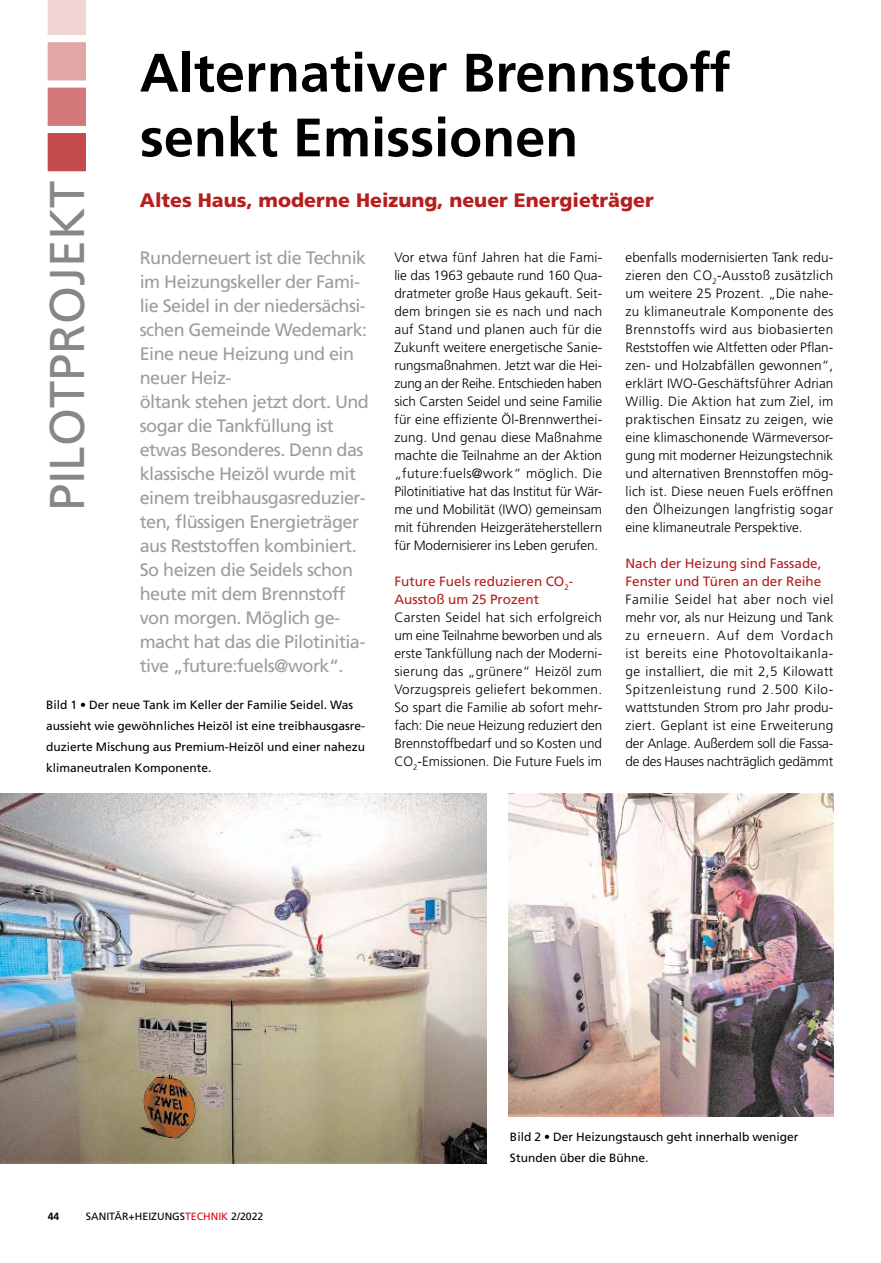
<style>
.page{position:relative;width:881px;height:1263px;background:#fff}
.page>*{position:absolute;margin:0;border:0;box-sizing:border-box;transform-origin:0 0}
.SHT_Headline_Haupt{font:700 54px/64.8px "Frutiger LT Std";color:#000}
.t1{font:48.75px "Frutiger LT Std";color:#878787}
.SHT_Subhead_haupt{font:900 19.5px "Frutiger LT Std";color:#b51f1f}
.t2{font:18px/24px "Frutiger LT Std";letter-spacing:-.03em;color:#9d9d9c}
.SHT_Fliesstext{font:300 13.5px/18px "Frutiger LT Std";color:#000;text-align:justify}
.SHT_Zwischenhead{font:13.5px/18px "Frutiger LT Std";color:#b51f1f}
.SHT_BU{font:12px/21px "Frutiger LT Std";color:#000}
.t3{font:10.5px "Frutiger LT Std";color:#000}
.t4{font:700 10.5px "Frutiger LT Std";color:#000}
.s1{color:#e30613}
</style>
<div class="page">
<div style="left:48px;top:133px;width:38px;height:38px;background:#c34b4b"></div>
<div style="left:48px;top:88px;width:38px;height:38px;background:#d27878"></div>
<div style="left:48px;top:42px;width:38px;height:38px;background:#e1a6a6"></div>
<svg style="left:48px;top:0;width:38px;height:35px"></svg>
<img style="left:0;top:794px;width:486px;height:369px">
<img style="left:508px;top:794px;width:325px;height:322px">
<p class="SHT_Headline_Haupt" style="left:140px;top:41px;width:592px">Alternativer Brennstoff senkt Emissionen</p>
<p class="SHT_Subhead_haupt" style="left:140px;top:189px;width:515px">Altes Haus, moderne Heizung, neuer Energieträger</p>
<p class="t2" style="left:140px;top:246px;width:230px">Runderneuert ist die Technik im Heizungskeller der Fami&shy;lie Seidel in der niedersächsi&shy;schen Gemeinde Wedemark:<br>Eine neue Heizung und ein neuer Heiz-<br>öltank stehen jetzt dort. Und sogar die Tankfüllung ist etwas Besonderes. Denn das klassische Heizöl wurde mit einem treibhausgasreduzier&shy;ten, flüssigen Energieträger aus Reststoffen kombiniert.<br>So heizen die Seidels schon heute mit dem Brennstoff von morgen. Möglich ge&shy;macht hat das die Pilotinitia&shy;tive „future:fuels@work“.</p>
<p class="SHT_Fliesstext" style="left:394px;top:248px;width:209px">Vor etwa fünf Jahren hat die Fami&shy;lie das 1963 gebaute rund 160 Qua&shy;dratmeter große Haus gekauft. Seit&shy;dem bringen sie es nach und nach auf Stand und planen auch für die Zukunft weitere energetische Sanie&shy;rungsmaßnahmen. Jetzt war die Hei&shy;zung an der Reihe. Entschieden haben sich Carsten Seidel und seine Familie für eine effiziente Öl-Brennwerthei&shy;zung. Und genau diese Maßnahme machte die Teilnahme an der Aktion „future:fuels@work“ möglich. Die Pilotinitiative hat das Institut für Wär&shy;me und Mobilität (IWO) gemeinsam mit führenden Heizgeräteherstellern für Modernisierer ins Leben gerufen.</p>
<h2 class="t1" style="left:39px;top:511px;width:332px;rotate:-90deg">PILOTPROJEKT</h2>
<p class="SHT_Fliesstext" style="left:625px;top:248px;width:209px">ebenfalls modernisierten Tank redu&shy;zieren den CO<sub>2</sub>-Ausstoß zusätzlich um weitere 25 Prozent. „Die nahe&shy;zu klimaneutrale Komponente des Brennstoffs wird aus biobasierten Reststoffen wie Altfetten oder Pflan&shy;zen- und Holzabfällen gewonnen“, erklärt IWO-Geschäftsführer Adrian Willig. Die Aktion hat zum Ziel, im praktischen Einsatz zu zeigen, wie eine klimaschonende Wärmeversor&shy;gung mit moderner Heizungstechnik und alternativen Brennstoffen mög&shy;lich ist. Diese neuen Fuels eröffnen den Ölheizungen langfristig sogar eine klimaneutrale Perspektive.</p>
<p class="SHT_Zwischenhead" style="left:625px;top:554px;width:197px">Nach der Heizung sind Fassade,<br>Fenster und Türen an der Reihe</p>
<p class="SHT_Fliesstext" style="left:625px;top:590px;width:209px">Familie Seidel hat aber noch viel mehr vor, als nur Heizung und Tank zu erneuern. Auf dem Vordach ist bereits eine Photovoltaikanla&shy;ge installiert, die mit 2,5 Kilowatt Spitzenleistung rund 2.500 Kilo&shy;wattstunden Strom pro Jahr produ&shy;ziert. Geplant ist eine Erweiterung der Anlage. Außerdem soll die Fassa&shy;de des Hauses nachträglich gedämmt</p>
<p class="SHT_Zwischenhead" style="left:394px;top:572px;width:180px">Future Fuels reduzieren CO<sub>2</sub>-<br>Ausstoß um 25 Prozent</p>
<p class="SHT_Fliesstext" style="left:394px;top:608px;width:209px">Carsten Seidel hat sich erfolgreich um eine Teilnahme beworben und als erste Tankfüllung nach der Moderni&shy;sierung das „grünere“ Heizöl zum Vorzugspreis geliefert bekommen.<br>So spart die Familie ab sofort mehr&shy;fach: Die neue Heizung reduziert den Brennstoffbedarf und so Kosten und CO<sub>2</sub>-Emissionen. Die Future Fuels im</p>
<p class="SHT_BU" style="left:46px;top:694px;width:320px">Bild 1 • Der neue Tank im Keller der Familie Seidel. Was aussieht wie gewöhnliches Heizöl ist eine treibhausgasre&shy;duzierte Mischung aus Premium-Heizöl und einer nahezu klimaneutralen Komponente.</p>
<p class="t4" style="left:48px;top:1210px;width:13px">44</p>
<p class="t3" style="left:86px;top:1210px;width:179px">SANITÄR+HEIZUNGS<span class="s1">TECHNIK</span> 2/2022</p>
<p class="SHT_BU" style="left:510px;top:1126px;width:290px">Bild 2 • Der Heizungstausch geht innerhalb weniger<br>Stunden über die Bühne.</p>
</div>
